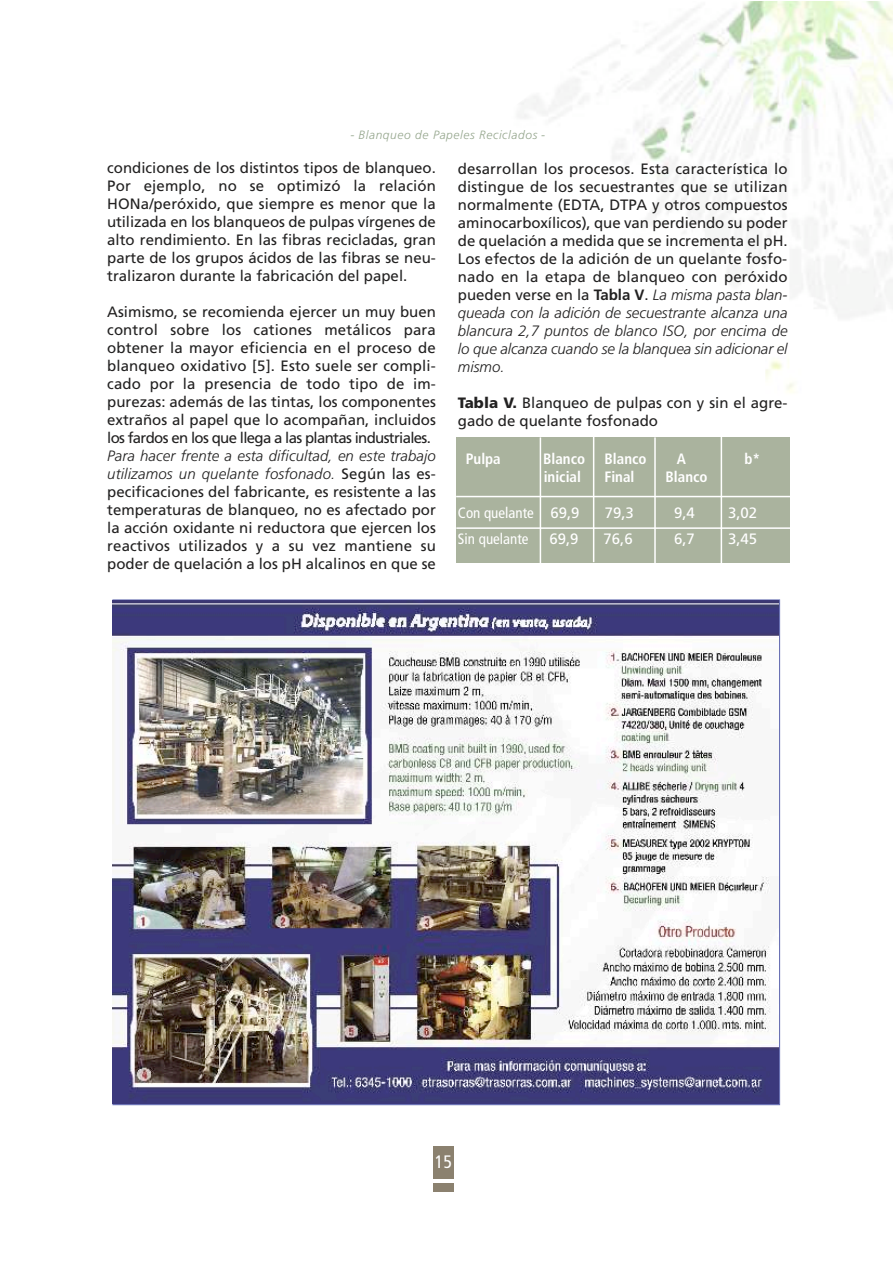
<style>
.page{position:relative;width:893px;height:1263px;background:#fff}
.page>*{position:absolute;margin:0;border:0;box-sizing:border-box;transform-origin:0 0}
.t1{font:condensed 18px "Frutiger";color:#fff}
.t2{font:15px/18px "Frutiger";color:#222121;text-align:justify}
.t3{font:700 condensed 15px "Frutiger";color:#fff}
.t4{font:condensed 15px "Frutiger";color:#fff}
.t5{font:15px "Frutiger";color:#fff}
.t6{font:italic 300 12px "Frutiger";letter-spacing:.05em;color:#96a78e}
.s1{font-weight:300;font-style:italic}
.s2{font-weight:700}
.s3{font-weight:900}
.s4{font-stretch:normal}
</style>
<div class="page">
<img style="left:518px;top:1px;width:375px;height:392px">
<div style="left:457px;top:437px;width:333px;height:126px;background:#aab39e"></div>
<hr style="left:540px;top:437px;width:1px;height:127px;background:#fff">
<hr style="left:593px;top:436px;width:1px;height:126px;background:#fff">
<hr style="left:654px;top:437px;width:2px;height:127px;background:#fff">
<hr style="left:720px;top:437px;width:2px;height:126px;background:#fff">
<hr style="left:456px;top:527px;width:334px;height:2px;background:#fff">
<hr style="left:456px;top:496px;width:334px;height:1px;background:#fff">
<img style="left:112px;top:600px;width:666px;height:504px">
<div style="left:434px;top:1146px;width:20px;height:33px;background:#8b816f"></div>
<div style="left:434px;top:1183px;width:20px;height:8px;background:#8b816f"></div>
<p class="t6" style="left:351px;top:130px;width:196px">- Blanqueo de Papeles Reciclados -</p>
<p class="t2" style="left:107px;top:160px;width:330px">condiciones de los distintos tipos de blanqueo.<br>Por ejemplo, no se optimizó la relación HONa/peróxido, que siempre es menor que la utilizada en los blanqueos de pulpas vírgenes de alto rendimiento. En las fibras recicladas, gran parte de los grupos ácidos de las fibras se neu&shy;tralizaron durante la fabricación del papel.</p>
<p class="t2" style="left:107px;top:304px;width:330px">Asimismo, se recomienda ejercer un muy buen control sobre los cationes metálicos para obtener la mayor eficiencia en el proceso de blanqueo oxidativo [5]. Esto suele ser compli&shy;cado por la presencia de todo tipo de im&shy;purezas: además de las tintas, los componentes extraños al papel que lo acompañan, incluidos los fardos en los que llega a las plantas industriales.</p>
<p class="t2" style="left:107px;top:448px;width:330px"><span class="s1">Para hacer frente a esta dificultad, en este trabajo utilizamos un quelante fosfonado.</span> Según las es&shy;pecificaciones del fabricante, es resistente a las temperaturas de blanqueo, no es afectado por la acción oxidante ni reductora que ejercen los reactivos utilizados y a su vez mantiene su poder de quelación a los pH alcalinos en que se</p>
<p class="t2" style="left:458px;top:161px;width:331px">desarrollan los procesos. Esta característica lo distingue de los secuestrantes que se utilizan normalmente (EDTA, DTPA y otros compuestos aminocarboxílicos), que van perdiendo su poder de quelación a medida que se incrementa el pH.<br>Los efectos de la adición de un quelante fosfo&shy;nado en la etapa de blanqueo con peróxido pueden verse en la <span class="s2">Tabla V</span>. <span class="s1">La misma pasta blan&shy;queada con la adición de secuestrante alcanza una blancura 2,7 puntos de blanco ISO, por encima de lo que alcanza cuando se la blanquea sin adicionar el mismo.</span></p>
<p class="t2" style="left:458px;top:395px;width:331px"><span class="s3">Tabla V.</span> Blanqueo de pulpas con y sin el agre&shy;gado de quelante fosfonado</p>
<p class="t3" style="left:466px;top:453px;width:37px">Pulpa</p>
<p class="t3" style="left:543px;top:453px;width:43px">Blanco</p>
<p class="t3" style="left:605px;top:453px;width:43px">Blanco</p>
<p class="t3" style="left:677px;top:453px;width:11px">A</p>
<p class="t3" style="left:744px;top:453px;width:17px">b*</p>
<p class="t3" style="left:544px;top:471px;width:39px">inicial</p>
<p class="t3" style="left:604px;top:471px;width:32px">Final</p>
<p class="t3" style="left:666px;top:471px;width:43px">Blanco</p>
<p class="t4" style="left:458px;top:507px;width:123px">Con quelante <span class="s4">69,9</span></p>
<p class="t5" style="left:605px;top:507px;width:31px">79,3</p>
<p class="t5" style="left:674px;top:507px;width:22px">9,4</p>
<p class="t5" style="left:728px;top:507px;width:31px">3,02</p>
<p class="t4" style="left:458px;top:533px;width:72px">Sin quelante</p>
<p class="t5" style="left:549px;top:533px;width:31px">69,9</p>
<p class="t5" style="left:603px;top:533px;width:31px">76,6</p>
<p class="t5" style="left:674px;top:533px;width:22px">6,7</p>
<p class="t5" style="left:728px;top:533px;width:31px">3,45</p>
<p class="t1" style="left:435px;top:1154px;width:19px">15</p>
</div>
